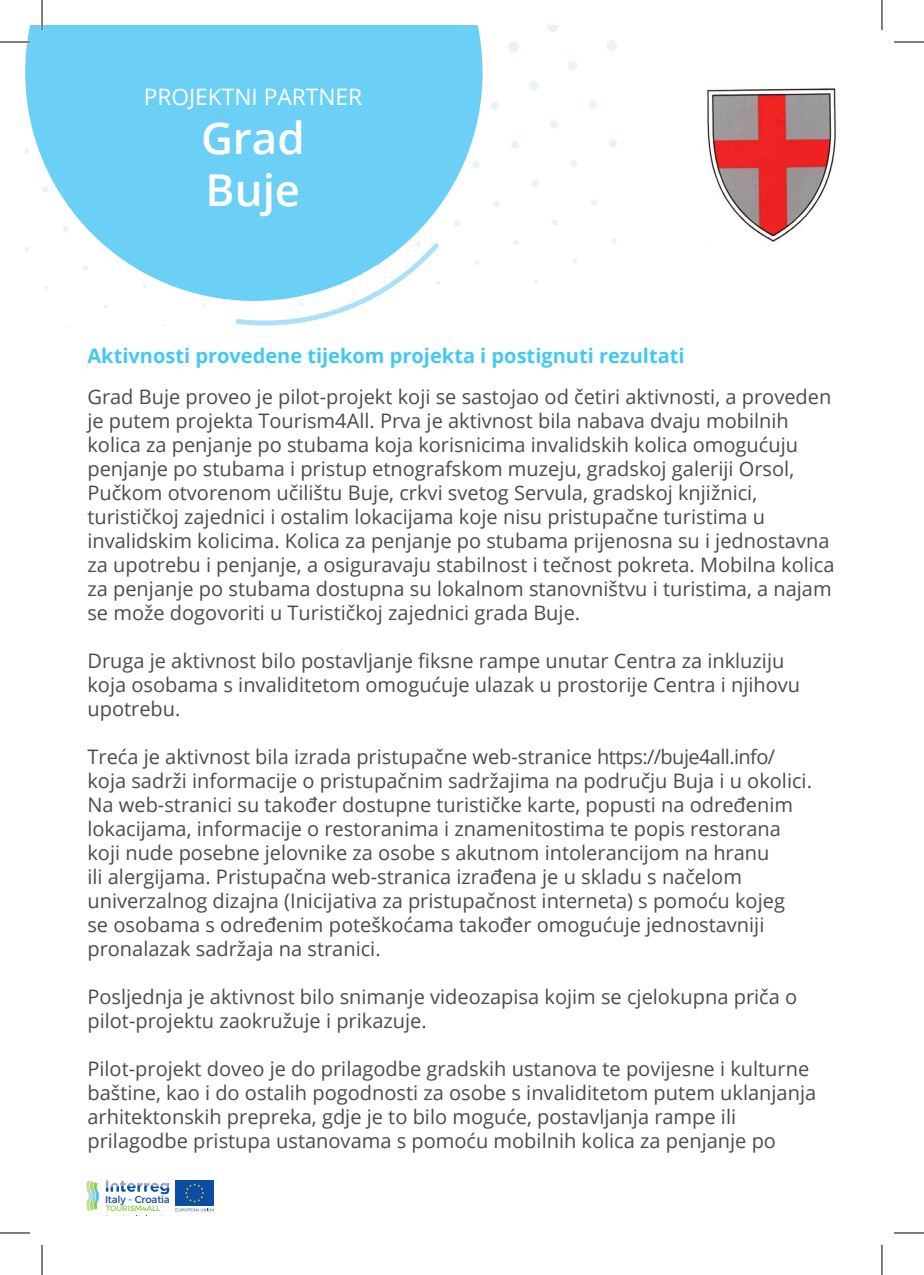
<style>
.page{position:relative;width:924px;height:1275px;background:#fff}
.page>*{position:absolute;margin:0;border:0;box-sizing:border-box;transform-origin:0 0}
.t1{font:600 44px "Open Sans";color:#fff}
.t2{font:22.6px "Open Sans";color:#fff}
.t3{font:20px/24px "Open Sans";color:#4b4c4d}
.t4{font:700 20px "Open Sans";color:#42c8f4}
.t5{font:10.2px "Montserrat";letter-spacing:-.02em;color:#0d4da1}
.t6{font:7.8px "Montserrat";letter-spacing:-.02em;color:#8ec740}
</style>
<div class="page">
<svg style="left:106px;top:1180px;width:63px;height:14px"></svg>
<div style="left:175px;top:1180px;width:39px;height:25px;background:#0d4da1"></div>
<svg style="left:185px;top:1183px;width:19px;height:19px"></svg>
<svg style="left:175px;top:1208px;width:39px;height:3px"></svg>
<svg style="left:86px;top:1180px;width:14px;height:31px"></svg>
<div style="left:606px;top:40px;width:10px;height:11px;background:#eaf3f7;border-radius:50%"></div>
<div style="left:608px;top:139px;width:8px;height:9px;background:#eaf3f7;border-radius:50%"></div>
<div style="left:588px;top:100px;width:8px;height:9px;background:#eaf3f7;border-radius:50%"></div>
<div style="left:567px;top:61px;width:10px;height:9px;background:#eaf3f7;border-radius:50%"></div>
<svg style="left:547px;top:25px;width:11px;height:7px"></svg>
<svg style="left:612px;top:239px;width:4px;height:5px"></svg>
<div style="left:590px;top:199px;width:7px;height:7px;background:#eaf3f7;border-radius:50%"></div>
<div style="left:570px;top:160px;width:7px;height:7px;background:#eaf3f7;border-radius:50%"></div>
<div style="left:549px;top:120px;width:9px;height:9px;background:#eaf3f7;border-radius:50%"></div>
<div style="left:528px;top:81px;width:10px;height:9px;background:#eaf3f7;border-radius:50%"></div>
<div style="left:508px;top:41px;width:11px;height:11px;background:#eaf3f7;border-radius:50%"></div>
<svg style="left:573px;top:259px;width:4px;height:5px"></svg>
<div style="left:551px;top:219px;width:7px;height:7px;background:#eaf3f7;border-radius:50%"></div>
<div style="left:531px;top:180px;width:7px;height:7px;background:#eaf3f7;border-radius:50%"></div>
<div style="left:510px;top:140px;width:9px;height:9px;background:#eaf3f7;border-radius:50%"></div>
<div style="left:490px;top:101px;width:9px;height:9px;background:#eaf3f7;border-radius:50%"></div>
<svg style="left:514px;top:240px;width:4px;height:5px"></svg>
<svg style="left:492px;top:200px;width:7px;height:7px"></svg>
<svg style="left:235px;top:301px;width:133px;height:25px"></svg>
<svg style="left:25px;top:25px;width:457px;height:276px;fill:#6bcff6"></svg>
<img style="left:705px;top:88px;width:132px;height:155px">
<hr style="left:0;top:41px;width:30px;height:2px;background:#fff">
<hr style="left:41px;top:0;width:2px;height:30px;background:#fff">
<hr style="left:0;top:42px;width:30px;height:1px;background:#000">
<hr style="left:893px;top:42px;width:30px;height:1px;background:#000">
<hr style="left:0;top:1232px;width:30px;height:1px;background:#000">
<hr style="left:893px;top:1232px;width:30px;height:1px;background:#000">
<hr style="left:42px;top:0;width:1px;height:30px;background:#000">
<hr style="left:42px;top:1245px;width:1px;height:30px;background:#000">
<hr style="left:881px;top:0;width:1px;height:30px;background:#000">
<hr style="left:881px;top:1245px;width:1px;height:30px;background:#000">
<p class="t2" style="left:144px;top:82px;width:219px">PROJEKTNI PARTNER</p>
<p class="t1" style="left:201px;top:108px;width:105px">Grad</p>
<p class="t1" style="left:205px;top:160px;width:96px">Buje</p>
<p class="t4" style="left:87px;top:341px;width:598px">Aktivnosti provedene tijekom projekta i postignuti rezultati</p>
<p class="t3" style="left:87px;top:384px;width:748px">Grad Buje proveo je pilot-projekt koji se sastojao od četiri aktivnosti, a proveden je putem projekta Tourism4All. Prva je aktivnost bila nabava dvaju mobilnih kolica za penjanje po stubama koja korisnicima invalidskih kolica omogućuju penjanje po stubama i pristup etnografskom muzeju, gradskoj galeriji Orsol, Pučkom otvorenom učilištu Buje, crkvi svetog Servula, gradskoj knjižnici, turističkoj zajednici i ostalim lokacijama koje nisu pristupačne turistima u invalidskim kolicima. Kolica za penjanje po stubama prijenosna su i jednostavna za upotrebu i penjanje, a osiguravaju stabilnost i tečnost pokreta. Mobilna kolica za penjanje po stubama dostupna su lokalnom stanovništvu i turistima, a najam se može dogovoriti u Turističkoj zajednici grada Buje.</p>
<p class="t3" style="left:87px;top:648px;width:714px">Druga je aktivnost bilo postavljanje fiksne rampe unutar Centra za inkluziju koja osobama s invaliditetom omogućuje ulazak u prostorije Centra i njihovu upotrebu.</p>
<p class="t3" style="left:87px;top:744px;width:725px">Treća je aktivnost bila izrada pristupačne web-stranice https://buje4all.info/ koja sadrži informacije o pristupačnim sadržajima na području Buja i u okolici.<br>Na web-stranici su također dostupne turističke karte, popusti na određenim lokacijama, informacije o restoranima i znamenitostima te popis restorana koji nude posebne jelovnike za osobe s akutnom intolerancijom na hranu<br>ili alergijama. Pristupačna web-stranica izrađena je u skladu s načelom univerzalnog dizajna (Inicijativa za pristupačnost interneta) s pomoću kojeg<br>se osobama s određenim poteškoćama također omogućuje jednostavniji pronalazak sadržaja na stranici.</p>
<p class="t3" style="left:87px;top:984px;width:711px">Posljednja je aktivnost bilo snimanje videozapisa kojim se cjelokupna priča o pilot-projektu zaokružuje i prikazuje.</p>
<p class="t3" style="left:87px;top:1056px;width:730px">Pilot-projekt doveo je do prilagodbe gradskih ustanova te povijesne i kulturne baštine, kao i do ostalih pogodnosti za osobe s invaliditetom putem uklanjanja arhitektonskih prepreka, gdje je to bilo moguće, postavljanja rampe ili prilagodbe pristupa ustanovama s pomoću mobilnih kolica za penjanje po</p>
<p class="t5" style="left:105px;top:1191px;width:66px">Italy - Croatia</p>
<p class="t6" style="left:106px;top:1202px;width:56px">TOURISM4ALL</p>
</div>
